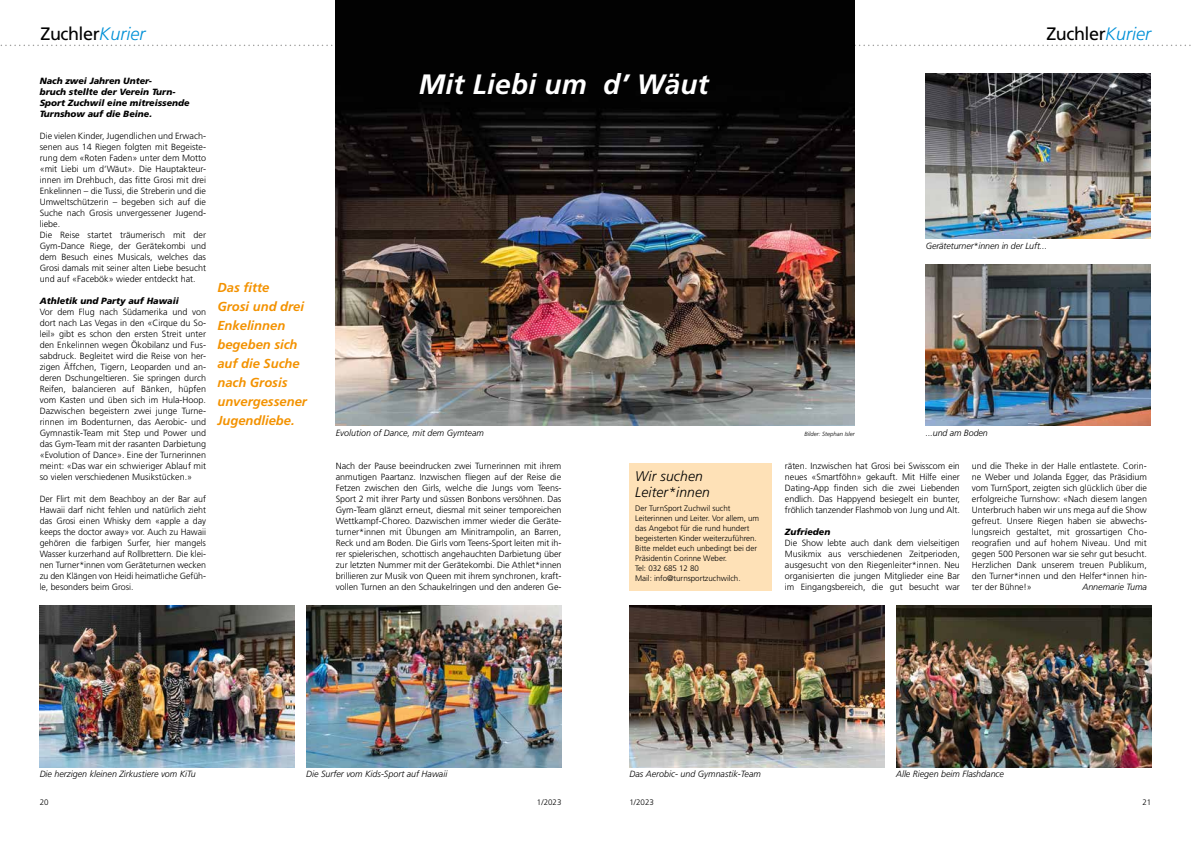
<style>
.page{position:relative;width:1191px;height:842px;background:#fff}
.page>*{position:absolute;margin:0;border:0;box-sizing:border-box;transform-origin:0 0}
.t1{font:italic 700 28px "Frutiger LT Pro";letter-spacing:.01em;color:#fff}
.t2{font:18px "Frutiger LT Pro";letter-spacing:-.025em;color:#000}
.t3{font:italic 300 14px/16px "Frutiger LT Pro";letter-spacing:.01em;color:#000}
.t4{font:italic 700 13px/19px "Frutiger LT Pro";color:#f39200}
.t5{font:300 9px/11px "Frutiger LT Pro";color:#000;text-align:justify}
.t6{font:italic 300 9px "Frutiger LT Pro";color:#000}
.t7{font:italic 900 9px/11px "Frutiger LT Pro";color:#000}
.t8{font:300 8px/10px "Frutiger LT Pro";letter-spacing:-.005em;color:#000}
.t9{font:italic 300 6px "Frutiger LT Pro";color:#000}
.s1{font-weight:300;font-style:italic;color:#0090d7}
</style>
<div class="page">
<svg style="left:0;top:45px;width:336px;height:1px"></svg>
<svg style="left:854px;top:45px;width:337px;height:1px"></svg>
<img style="left:336px;top:0;width:518px;height:425px">
<img style="left:306px;top:606px;width:255px;height:161px">
<img style="left:629px;top:606px;width:255px;height:161px">
<img style="left:896px;top:606px;width:255px;height:161px">
<img style="left:40px;top:606px;width:255px;height:161px">
<img style="left:925px;top:73px;width:225px;height:165px">
<img style="left:925px;top:265px;width:225px;height:160px">
<div style="left:629px;top:463px;width:143px;height:127px;background:#fee1b7"></div>
<h2 class="t2" style="left:40px;top:23px;width:106px">Zuchler<span class="s1">Kurier</span></h2>
<h2 class="t2" style="left:1046px;top:23px;width:106px">Zuchler<span class="s1">Kurier</span></h2>
<p class="t7" style="left:40px;top:76px;width:152px">Nach zwei Jahren Unter-<br>bruch stellte der Verein Turn-<br>Sport Zuchwil eine mitreissende<br>Turnshow auf die Beine.</p>
<p class="t5" style="left:40px;top:131px;width:168px;text-align:left">Die vielen Kinder, Jugendlichen und Erwach&shy;senen aus 14 Riegen folgten mit Begeiste&shy;rung dem «Roten Faden» unter dem Motto «mit Liebi um d‘Wäut». Die Hauptakteur&shy;innen im Drehbuch, das fitte Grosi mit drei Enkelinnen – die Tussi, die Streberin und die Umweltschützerin – begeben sich auf die Suche nach Grosis unvergessener Jugend&shy;liebe.<br>Die Reise startet träumerisch mit der Gym-Dance Riege, der Gerätekombi und dem Besuch eines Musicals, welches das Grosi damals mit seiner alten Liebe besucht und auf «Facebök» wieder entdeckt hat.</p>
<p class="t7" style="left:40px;top:296px;width:140px">Athletik und Party auf Hawaii</p>
<p class="t5" style="left:40px;top:307px;width:168px">Vor dem Flug nach Südamerika und von dort nach Las Vegas in den «Cirque du So&shy;leil» gibt es schon den ersten Streit unter den Enkelinnen wegen Ökobilanz und Fus&shy;sabdruck. Begleitet wird die Reise von her&shy;zigen Äffchen, Tigern, Leoparden und an&shy;deren Dschungeltieren. Sie springen durch Reifen, balancieren auf Bänken, hüpfen vom Kasten und üben sich im Hula-Hoop.<br>Dazwischen begeistern zwei junge Turne&shy;rinnen im Bodenturnen, das Aerobic- und Gymnastik-Team mit Step und Power und das Gym-Team mit der rasanten Darbietung «Evolution of Dance». Eine der Turnerinnen meint: «Das war ein schwieriger Ablauf mit so vielen verschiedenen Musikstücken.»</p>
<p class="t5" style="left:40px;top:494px;width:168px">Der Flirt mit dem Beachboy an der Bar auf Hawaii darf nicht fehlen und natürlich zieht das Grosi einen Whisky dem «apple a day keeps the doctor away» vor. Auch zu Hawaii gehören die farbigen Surfer, hier mangels Wasser kurzerhand auf Rollbrettern. Die klei&shy;nen Turner*innen vom Geräteturnen wecken zu den Klängen von Heidi heimatliche Gefüh&shy;le, besonders beim Grosi.</p>
<h3 class="t4" style="left:217px;top:278px;width:91px">Das fitte<br>Grosi und drei<br>Enkelinnen begeben sich auf die Suche nach Grosis unvergessener<br>Jugendliebe.</h3>
<h1 class="t1" style="left:419px;top:68px;width:291px">Mit Liebi um d’ Wäut</h1>
<p class="t6" style="left:925px;top:241px;width:123px">Geräteturner*innen in der Luft...</p>
<p class="t6" style="left:336px;top:428px;width:150px">Evolution of Dance, mit dem Gymteam</p>
<p class="t9" style="left:804px;top:431px;width:52px">Bilder: Stephan Isler</p>
<p class="t6" style="left:925px;top:428px;width:64px">...und am Boden</p>
<p class="t5" style="left:336px;top:461px;width:227px">Nach der Pause beeindrucken zwei Turnerinnen mit ihrem anmutigen Paartanz. Inzwischen fliegen auf der Reise die Fetzen zwischen den Girls, welche die Jungs vom Teens-Sport 2 mit ihrer Party und süssen Bonbons versöhnen. Das Gym-Team glänzt erneut, diesmal mit seiner temporeichen Wettkampf-Choreo. Dazwischen immer wieder die Geräte&shy;turner*innen mit Übungen am Minitrampolin, an Barren, Reck und am Boden. Die Girls vom Teens-Sport leiten mit ih&shy;rer spielerischen, schottisch angehauchten Darbietung über zur letzten Nummer mit der Gerätekombi. Die Athlet*innen brillieren zur Musik von Queen mit ihrem synchronen, kraft&shy;vollen Turnen an den Schaukelringen und den anderen Ge-</p>
<h3 class="t3" style="left:635px;top:468px;width:76px">Wir suchen<br>Leiter*innen</h3>
<p class="t8" style="left:635px;top:503px;width:126px">Der TurnSport Zuchwil sucht<br>Leiterinnen und Leiter. Vor allem, um das Angebot für die rund hundert begeisterten Kinder weiterzuführen.<br>Bitte meldet euch unbedingt bei der<br>Präsidentin Corinne Weber.<br>Tel: 032 685 12 80<br>Mail: info@turnsportzuchwilch.</p>
<p class="t5" style="left:785px;top:461px;width:176px">räten. Inzwischen hat Grosi bei Swisscom ein neues «Smartföhn» gekauft. Mit Hilfe einer Dating-App finden sich die zwei Liebenden endlich. Das Happyend besiegelt ein bunter, fröhlich tanzender Flashmob von Jung und Alt.</p>
<p class="t7" style="left:785px;top:527px;width:47px">Zufrieden</p>
<p class="t5" style="left:785px;top:538px;width:176px">Die Show lebte auch dank dem vielseitigen Musikmix aus verschiedenen Zeitperioden, ausgesucht von den Riegenleiter*innen. Neu organisierten die jungen Mitglieder eine Bar im Eingangsbereich, die gut besucht war</p>
<p class="t5" style="left:972px;top:461px;width:176px">und die Theke in der Halle entlastete. Corin&shy;ne Weber und Jolanda Egger, das Präsidium vom TurnSport, zeigten sich glücklich über die erfolgreiche Turnshow: «Nach diesem langen Unterbruch haben wir uns mega auf die Show gefreut. Unsere Riegen haben sie abwechs&shy;lungsreich gestaltet, mit grossartigen Cho&shy;reografien und auf hohem Niveau. Und mit gegen 500 Personen war sie sehr gut besucht.<br>Herzlichen Dank unserem treuen Publikum, den Turner*innen und den Helfer*innen hin&shy;ter der Bühne!»</p>
<p class="t6" style="left:1082px;top:582px;width:66px">Annemarie Tuma</p>
<p class="t6" style="left:40px;top:769px;width:158px">Die herzigen kleinen Zirkustiere vom KiTu</p>
<p class="t6" style="left:306px;top:769px;width:143px">Die Surfer vom Kids-Sport auf Hawaii</p>
<p class="t6" style="left:629px;top:769px;width:133px">Das Aerobic- und Gymnastik-Team</p>
<p class="t6" style="left:896px;top:769px;width:109px">Alle Riegen beim Flashdance</p>
<p class="t8" style="left:40px;top:798px;width:10px">20</p>
<p class="t8" style="left:537px;top:798px;width:26px">1/2023</p>
<p class="t8" style="left:629px;top:798px;width:26px">1/2023</p>
<p class="t8" style="left:1142px;top:798px;width:10px">21</p>
</div>
